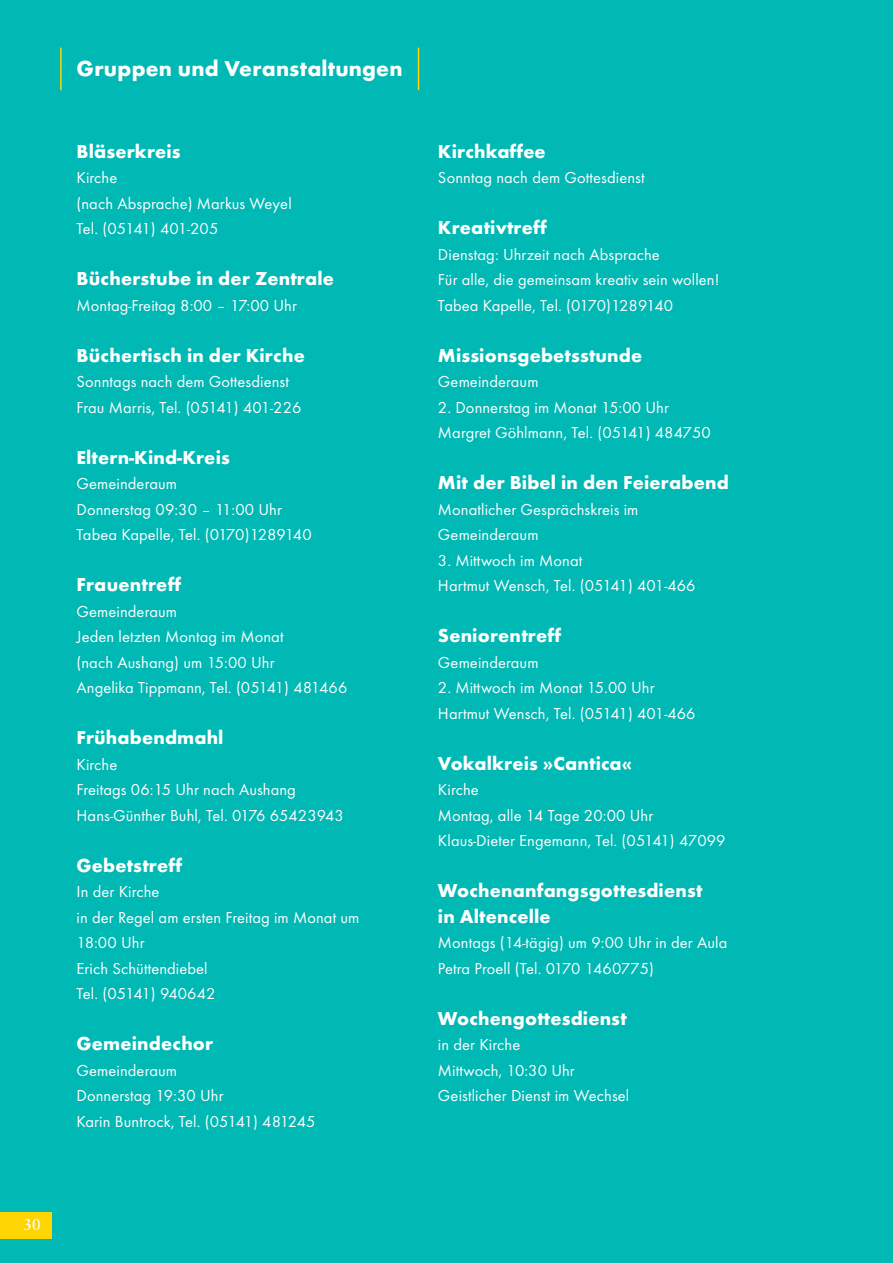
<style>
.page{position:relative;width:893px;height:1263px;background:#00b8b4}
.page>*{position:absolute;margin:0;border:0;box-sizing:border-box;transform-origin:0 0}
.t1{font:700 22.5px "Function";letter-spacing:.01em;color:#fff}
.t2{font:700 19.5px "Function";letter-spacing:.01em;color:#fff}
.t3{font:16.5px "Function";letter-spacing:.005em;color:#fff}
.t4{font:16.5px "Function";letter-spacing:-.015em;color:#fff}
.t5{font:500 16.5px "Savoy";color:#fff}
</style>
<div class="page">
<div style="left:0;top:1212px;width:51px;height:27px;background:#fed503"></div>
<hr style="left:60px;top:48px;width:2px;height:42px;background:#fed503">
<hr style="left:418px;top:48px;width:1px;height:42px;background:#fed503">
<p class="t1" style="left:77px;top:56px;width:328px">Gruppen und Veranstaltungen</p>
<p class="t2" style="left:77px;top:140px;width:106px">Bläserkreis</p>
<p class="t3" style="left:77px;top:168px;width:42px">Kirche</p>
<p class="t3" style="left:77px;top:194px;width:217px">(nach Absprache) Markus Weyel</p>
<p class="t4" style="left:77px;top:219px;width:143px">Tel. (05141) 401-205</p>
<p class="t2" style="left:77px;top:267px;width:259px">Bücherstube in der Zentrale</p>
<p class="t3" style="left:77px;top:296px;width:222px">Montag-Freitag 8:00 – 17:00 Uhr</p>
<p class="t2" style="left:77px;top:344px;width:230px">Büchertisch in der Kirche</p>
<p class="t3" style="left:77px;top:372px;width:214px">Sonntags nach dem Gottesdienst</p>
<p class="t3" style="left:77px;top:398px;width:226px">Frau Marris, Tel. (05141) 401-226</p>
<p class="t2" style="left:77px;top:446px;width:155px">Eltern-Kind-Kreis</p>
<p class="t3" style="left:77px;top:474px;width:102px">Gemeinderaum</p>
<p class="t3" style="left:77px;top:500px;width:207px">Donnerstag 09:30 – 11:00 Uhr</p>
<p class="t3" style="left:77px;top:525px;width:237px">Tabea Kapelle, Tel. (0170)1289140</p>
<p class="t2" style="left:77px;top:573px;width:106px">Frauentreff</p>
<p class="t3" style="left:77px;top:602px;width:102px">Gemeinderaum</p>
<p class="t3" style="left:77px;top:627px;width:209px">Jeden letzten Montag im Monat</p>
<p class="t3" style="left:77px;top:653px;width:200px">(nach Aushang) um 15:00 Uhr</p>
<p class="t3" style="left:77px;top:678px;width:272px">Angelika Tippmann, Tel. (05141) 481466</p>
<p class="t2" style="left:77px;top:726px;width:149px">Frühabendmahl</p>
<p class="t3" style="left:77px;top:755px;width:42px">Kirche</p>
<p class="t3" style="left:77px;top:780px;width:221px">Freitags 06:15 Uhr nach Aushang</p>
<p class="t3" style="left:77px;top:806px;width:269px">Hans-Günther Buhl, Tel. 0176 65423943</p>
<p class="t2" style="left:77px;top:854px;width:107px">Gebetstreff</p>
<p class="t3" style="left:77px;top:882px;width:84px">In der Kirche</p>
<p class="t3" style="left:77px;top:908px;width:284px">in der Regel am ersten Freitag im Monat um</p>
<p class="t3" style="left:77px;top:933px;width:70px">18:00 Uhr</p>
<p class="t3" style="left:77px;top:959px;width:133px">Erich Schüttendiebel</p>
<p class="t3" style="left:77px;top:984px;width:140px">Tel. (05141) 940642</p>
<p class="t2" style="left:77px;top:1032px;width:138px">Gemeindechor</p>
<p class="t3" style="left:77px;top:1061px;width:102px">Gemeinderaum</p>
<p class="t3" style="left:77px;top:1086px;width:149px">Donnerstag 19:30 Uhr</p>
<p class="t3" style="left:77px;top:1112px;width:241px">Karin Buntrock, Tel. (05141) 481245</p>
<p class="t5" style="left:23px;top:1215px;width:19px">30</p>
<p class="t2" style="left:438px;top:140px;width:109px">Kirchkaffee</p>
<p class="t3" style="left:438px;top:168px;width:208px">Sonntag nach dem Gottesdienst</p>
<p class="t2" style="left:438px;top:216px;width:110px">Kreativtreff</p>
<p class="t3" style="left:438px;top:245px;width:223px">Dienstag: Uhrzeit nach Absprache</p>
<p class="t3" style="left:438px;top:270px;width:283px">Für alle, die gemeinsam kreativ sein wollen!</p>
<p class="t3" style="left:438px;top:296px;width:237px">Tabea Kapelle, Tel. (0170)1289140</p>
<p class="t2" style="left:438px;top:344px;width:206px">Missionsgebetsstunde</p>
<p class="t3" style="left:438px;top:372px;width:102px">Gemeinderaum</p>
<p class="t3" style="left:438px;top:398px;width:232px">2. Donnerstag im Monat 15:00 Uhr</p>
<p class="t3" style="left:438px;top:423px;width:274px">Margret Göhlmann, Tel. (05141) 484750</p>
<p class="t2" style="left:438px;top:471px;width:292px">Mit der Bibel in den Feierabend</p>
<p class="t3" style="left:438px;top:500px;width:202px">Monatlicher Gesprächskreis im</p>
<p class="t3" style="left:438px;top:525px;width:102px">Gemeinderaum</p>
<p class="t3" style="left:438px;top:551px;width:146px">3. Mittwoch im Monat</p>
<p class="t3" style="left:438px;top:576px;width:259px">Hartmut Wensch, Tel. (05141) 401-466</p>
<p class="t2" style="left:438px;top:624px;width:125px">Seniorentreff</p>
<p class="t3" style="left:438px;top:653px;width:102px">Gemeinderaum</p>
<p class="t3" style="left:438px;top:678px;width:218px">2. Mittwoch im Monat 15.00 Uhr</p>
<p class="t3" style="left:438px;top:704px;width:259px">Hartmut Wensch, Tel. (05141) 401-466</p>
<p class="t2" style="left:438px;top:752px;width:196px">Vokalkreis »Cantica«</p>
<p class="t3" style="left:438px;top:780px;width:42px">Kirche</p>
<p class="t3" style="left:438px;top:806px;width:217px">Montag, alle 14 Tage 20:00 Uhr</p>
<p class="t3" style="left:438px;top:831px;width:289px">Klaus-Dieter Engemann, Tel. (05141) 47099</p>
<p class="t2" style="left:438px;top:879px;width:266px">Wochenanfangsgottesdienst</p>
<p class="t2" style="left:438px;top:905px;width:114px">in Altencelle</p>
<p class="t3" style="left:438px;top:933px;width:291px">Montags (14-tägig) um 9:00 Uhr in der Aula</p>
<p class="t3" style="left:438px;top:959px;width:218px">Petra Proell (Tel. 0170 1460775)</p>
<p class="t2" style="left:438px;top:1007px;width:190px">Wochengottesdienst</p>
<p class="t3" style="left:438px;top:1035px;width:84px">in der Kirche</p>
<p class="t3" style="left:438px;top:1061px;width:138px">Mittwoch, 10:30 Uhr</p>
<p class="t3" style="left:438px;top:1086px;width:193px">Geistlicher Dienst im Wechsel</p>
</div>
